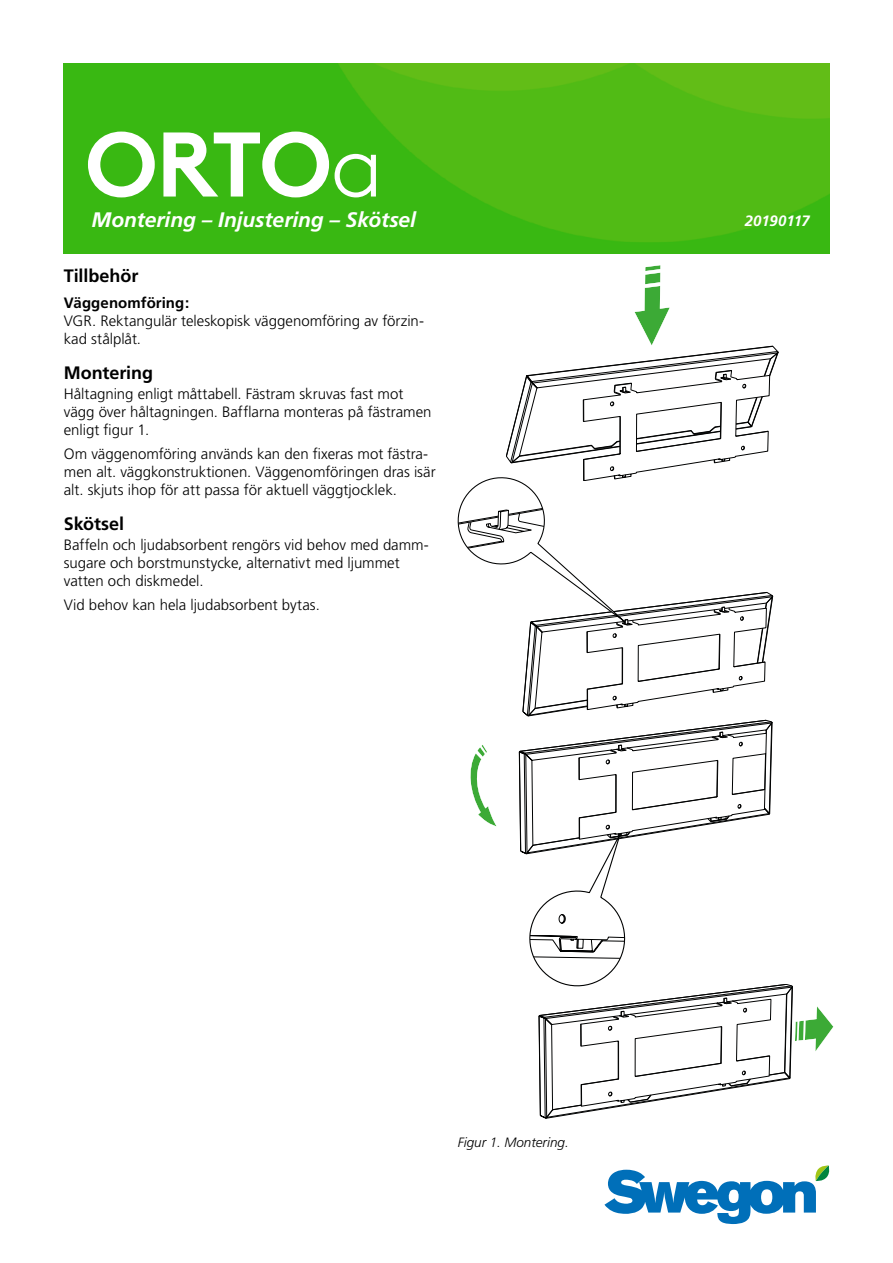
<style>
.page{position:relative;width:893px;height:1263px;background:#fff}
.page>*{position:absolute;margin:0;border:0;box-sizing:border-box;transform-origin:0 0}
.t1{font:700 91.5px "Swegon Brown";color:#fff}
.t2{font:italic 700 21px "Frutiger";letter-spacing:-.005em;color:#fff}
.t3{font:700 18px "Frutiger";letter-spacing:-.005em;color:#000}
.t4{font:300 15px/18px "Frutiger";color:#000}
.t5{font:700 15px "Frutiger";letter-spacing:.005em;color:#000}
.t6{font:italic 700 15px "Frutiger";letter-spacing:-.01em;color:#fff}
.t7{font:italic 300 13.5px "Frutiger";color:#000}
.s1{font-weight:300}
</style>
<div class="page">
<svg style="left:604px;top:1165px;width:226px;height:59px"></svg>
<img style="left:64px;top:64px;width:765px;height:189px">
<svg style="left:458px;top:265px;width:376px;height:853px"></svg>
<h1 class="t1" style="left:85px;top:90px;width:300px">ORTO<span class="s1">a</span></h1>
<h2 class="t2" style="left:92px;top:207px;width:326px">Montering – Injustering – Skötsel</h2>
<p class="t6" style="left:745px;top:212px;width:67px">20190117</p>
<p class="t3" style="left:64px;top:265px;width:76px">Tillbehör</p>
<p class="t5" style="left:64px;top:294px;width:127px">Väggenomföring:</p>
<p class="t4" style="left:64px;top:312px;width:362px">VGR. Rektangulär teleskopisk väggenomföring av förzin&shy;kad stålplåt.</p>
<p class="t3" style="left:64px;top:362px;width:91px">Montering</p>
<p class="t4" style="left:64px;top:385px;width:369px">Håltagning enligt måttabell. Fästram skruvas fast mot vägg över håltagningen. Bafflarna monteras på fästramen enligt figur 1.</p>
<p class="t4" style="left:64px;top:445px;width:373px">Om väggenomföring används kan den fixeras mot fästra&shy;men alt. väggkonstruktionen. Väggenomföringen dras isär alt. skjuts ihop för att passa för aktuell väggtjocklek.</p>
<p class="t3" style="left:64px;top:513px;width:62px">Skötsel</p>
<p class="t4" style="left:64px;top:536px;width:367px">Baffeln och ljudabsorbent rengörs vid behov med damm&shy;sugare och borstmunstycke, alternativt med ljummet vatten och diskmedel.</p>
<p class="t4" style="left:64px;top:596px;width:258px">Vid behov kan hela ljudabsorbent bytas.</p>
<p class="t7" style="left:458px;top:1134px;width:113px">Figur 1. Montering.</p>
</div>
